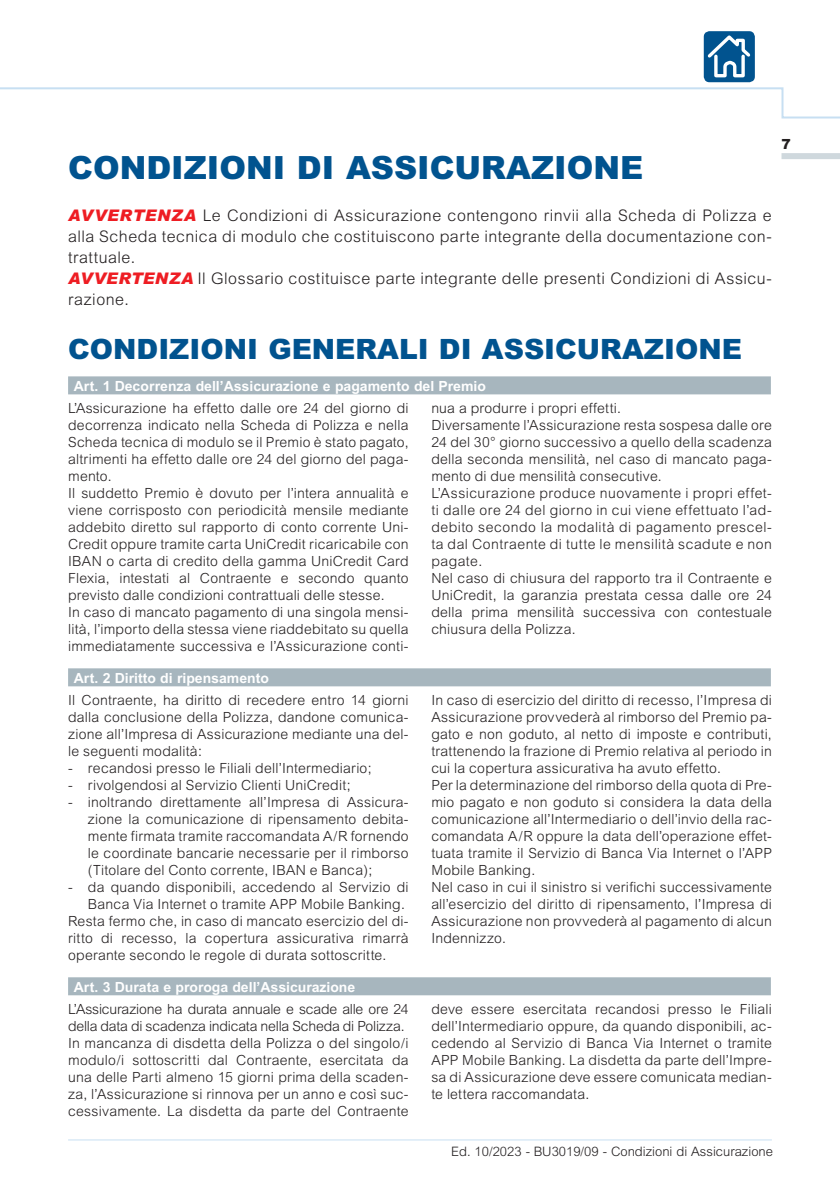
<style>
.page{position:relative;width:840px;height:1191px;background:#fff}
.page>*{position:absolute;margin:0;border:0;box-sizing:border-box;transform-origin:0 0}
._02_TITOLO{font:900 32px "Arial";color:#01538f}
._06_TITOLO_2_CP_14{font:900 28px "Arial";color:#01538f}
._01_TXT{font:300 16px/21px "Arial";letter-spacing:.03em;color:#231f20;text-align:justify}
._01_TXT-2{font:300 14px/17px "Arial";letter-spacing:.015em;color:#231f20;text-align:justify}
._05_TXT_RIENTRO{font:300 14px/17px "Arial";letter-spacing:.015em;color:#231f20;text-align:justify}
._04_TITOLO_BOX_GRIGI{font:700 14px "Arial";color:#fff}
._01_TXT-3{font:300 14px/17px "Arial";letter-spacing:-.015em;color:#231f20}
.t1{font:900 14px "Arial";color:#231f20}
.t2{font:300 13px "Arial";color:#231f20}
.s1{font-weight:900;font-style:italic;color:#ee1d23}
</style>
<div class="page">
<div style="left:781px;top:153px;width:58px;height:6px;background:#cfd8dd"></div>
<hr style="left:68px;top:1139px;width:703px;height:1px;background:#c7dff2">
<svg style="left:0;top:31px;width:839px;height:88px"></svg>
<div style="left:68px;top:376px;width:702px;height:18px;background:#a7b6be"></div>
<div style="left:68px;top:668px;width:702px;height:18px;background:#a7b6be"></div>
<div style="left:68px;top:977px;width:702px;height:18px;background:#a7b6be"></div>
<div style="left:703px;top:31px;width:51px;height:51px;background:#01538f;border-radius:6px"></div>
<svg style="left:704px;top:32px;width:47px;height:47px"></svg>
<p class="_02_TITOLO" style="left:68px;top:148px;width:576px">CONDIZIONI DI ASSICURAZIONE</p>
<p class="_01_TXT" style="left:68px;top:205px;width:704px"><span class="s1">AVVERTENZA</span> Le Condizioni di Assicurazione contengono rinvii alla Scheda di Polizza e alla Scheda tecnica di modulo che costituiscono parte integrante della documentazione con&shy;trattuale.</p>
<p class="_01_TXT" style="left:68px;top:268px;width:704px"><span class="s1">AVVERTENZA</span> Il Glossario costituisce parte integrante delle presenti Condizioni di Assicu&shy;razione.</p>
<p class="_06_TITOLO_2_CP_14" style="left:68px;top:332px;width:675px">CONDIZIONI GENERALI DI ASSICURAZIONE</p>
<p class="_04_TITOLO_BOX_GRIGI" style="left:74px;top:377px;width:413px">Art. 1 Decorrenza dell’Assicurazione e pagamento del Premio</p>
<p class="_01_TXT-2" style="left:68px;top:400px;width:342px">L’Assicurazione ha effetto dalle ore 24 del giorno di decorrenza indicato nella Scheda di Polizza e nella Scheda tecnica di modulo se il Premio è stato pagato, altrimenti ha effetto dalle ore 24 del giorno del paga&shy;mento.</p>
<p class="_01_TXT-2" style="left:68px;top:485px;width:342px">Il suddetto Premio è dovuto per l’intera annualità e viene corrisposto con periodicità mensile mediante addebito diretto sul rapporto di conto corrente Uni-Credit oppure tramite carta UniCredit ricaricabile con IBAN o carta di credito della gamma UniCredit Card Flexia, intestati al Contraente e secondo quanto previsto dalle condizioni contrattuali delle stesse.</p>
<p class="_01_TXT-2" style="left:68px;top:604px;width:342px">In caso di mancato pagamento di una singola mensi&shy;lità, l’importo della stessa viene riaddebitato su quella immediatamente successiva e l’Assicurazione conti-</p>
<p class="_01_TXT-2" style="left:431px;top:400px;width:191px">nua a produrre i propri effetti.</p>
<p class="_01_TXT-2" style="left:431px;top:417px;width:342px">Diversamente l’Assicurazione resta sospesa dalle ore 24 del 30° giorno successivo a quello della scadenza della seconda mensilità, nel caso di mancato paga&shy;mento di due mensilità consecutive.</p>
<p class="_01_TXT-2" style="left:431px;top:485px;width:342px">L’Assicurazione produce nuovamente i propri effet&shy;ti dalle ore 24 del giorno in cui viene effettuato l’ad&shy;debito secondo la modalità di pagamento prescel&shy;ta dal Contraente di tutte le mensilità scadute e non pagate.</p>
<p class="_01_TXT-2" style="left:431px;top:570px;width:342px">Nel caso di chiusura del rapporto tra il Contraente e UniCredit, la garanzia prestata cessa dalle ore 24 della prima mensilità successiva con contestuale chiusura della Polizza.</p>
<p class="_04_TITOLO_BOX_GRIGI" style="left:74px;top:669px;width:196px">Art. 2 Diritto di ripensamento</p>
<p class="_01_TXT-2" style="left:68px;top:692px;width:342px">Il Contraente, ha diritto di recedere entro 14 giorni dalla conclusione della Polizza, dandone comunica&shy;zione all’Impresa di Assicurazione mediante una del&shy;le seguenti modalità:</p>
<p class="_05_TXT_RIENTRO" style="left:68px;top:760px;width:305px">- recandosi presso le Filiali dell’Intermediario;</p>
<p class="_05_TXT_RIENTRO" style="left:68px;top:777px;width:284px">- rivolgendosi al Servizio Clienti UniCredit;</p>
<p class="_05_TXT_RIENTRO" style="left:88px;top:794px;width:322px;text-indent:-20px">- inoltrando direttamente all’Impresa di Assicura&shy;zione la comunicazione di ripensamento debita&shy;mente firmata tramite raccomandata A/R fornendo le coordinate bancarie necessarie per il rimborso (Titolare del Conto corrente, IBAN e Banca);</p>
<p class="_05_TXT_RIENTRO" style="left:68px;top:879px;width:342px;text-align:right">- da quando disponibili, accedendo al Servizio di<br>Banca Via Internet o tramite APP Mobile Banking.</p>
<p class="_01_TXT-2" style="left:68px;top:913px;width:342px">Resta fermo che, in caso di mancato esercizio del di&shy;ritto di recesso, la copertura assicurativa rimarrà operante secondo le regole di durata sottoscritte.</p>
<p class="_04_TITOLO_BOX_GRIGI" style="left:74px;top:978px;width:283px">Art. 3 Durata e proroga dell’Assicurazione</p>
<p class="_01_TXT-3" style="left:68px;top:1000px;width:342px">L’Assicurazione ha durata annuale e scade alle ore 24 della data di scadenza indicata nella Scheda di Polizza.</p>
<p class="_01_TXT-2" style="left:68px;top:1034px;width:342px">In mancanza di disdetta della Polizza o del singolo/i modulo/i sottoscritti dal Contraente, esercitata da una delle Parti almeno 15 giorni prima della scaden&shy;za, l’Assicurazione si rinnova per un anno e così suc&shy;cessivamente. La disdetta da parte del Contraente</p>
<p class="_01_TXT-2" style="left:431px;top:692px;width:342px">In caso di esercizio del diritto di recesso, l’Impresa di Assicurazione provvederà al rimborso del Premio pa&shy;gato e non goduto, al netto di imposte e contributi, trattenendo la frazione di Premio relativa al periodo in cui la copertura assicurativa ha avuto effetto.</p>
<p class="_01_TXT-2" style="left:431px;top:777px;width:342px">Per la determinazione del rimborso della quota di Pre&shy;mio pagato e non goduto si considera la data della comunicazione all’Intermediario o dell’invio della rac&shy;comandata A/R oppure la data dell’operazione effet&shy;tuata tramite il Servizio di Banca Via Internet o l’APP Mobile Banking.</p>
<p class="_01_TXT-2" style="left:431px;top:879px;width:342px">Nel caso in cui il sinistro si verifichi successivamente all’esercizio del diritto di ripensamento, l’Impresa di Assicurazione non provvederà al pagamento di alcun Indennizzo.</p>
<p class="_01_TXT-2" style="left:431px;top:1000px;width:342px">deve essere esercitata recandosi presso le Filiali dell’Intermediario oppure, da quando disponibili, ac&shy;cedendo al Servizio di Banca Via Internet o tramite APP Mobile Banking. La disdetta da parte dell’Impre&shy;sa di Assicurazione deve essere comunicata median&shy;te lettera raccomandata.</p>
<p class="t1" style="left:781px;top:135px;width:11px">7</p>
<p class="t2" style="left:451px;top:1144px;width:323px">Ed. 10/2023 - BU3019/09 - Condizioni di Assicurazione</p>
</div>
